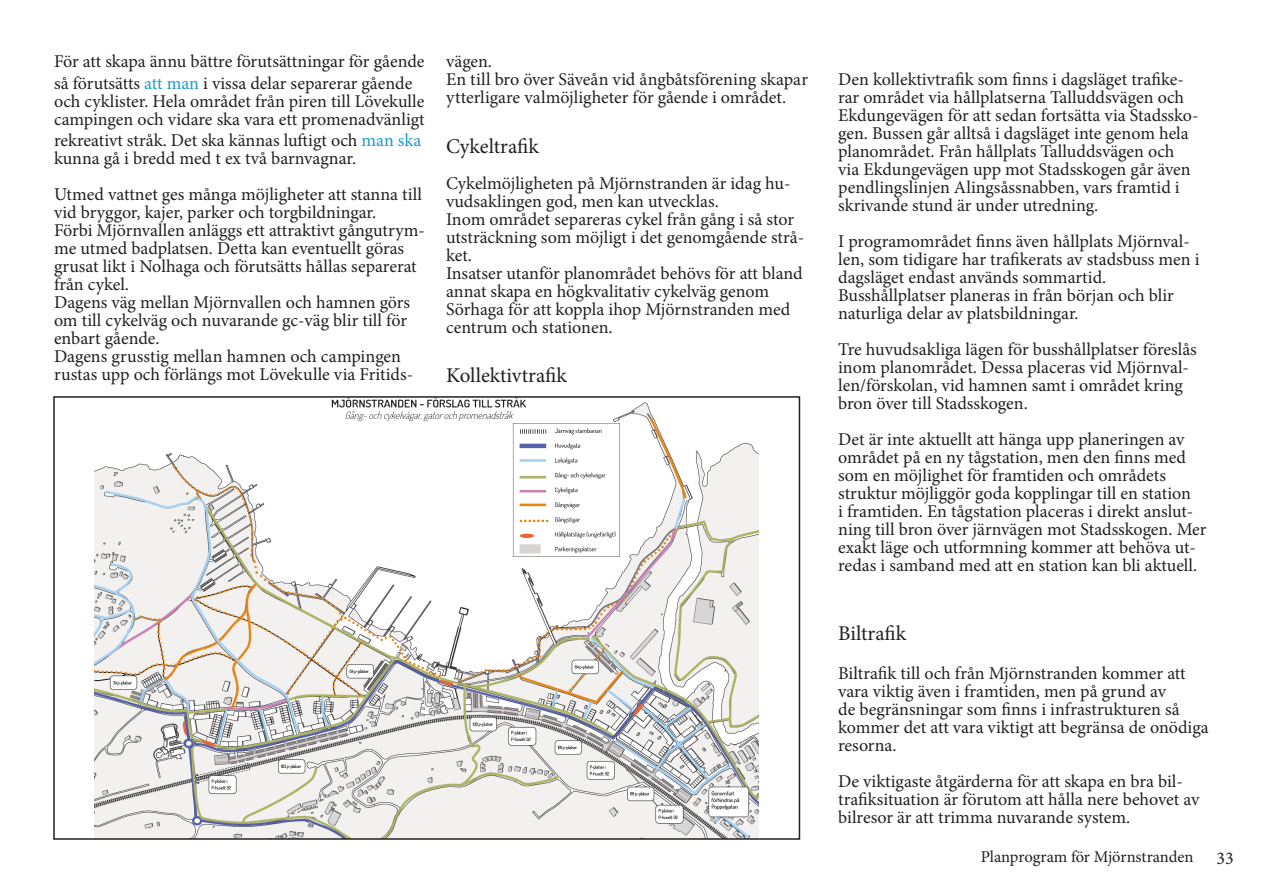
<style>
.page{position:relative;width:1263px;height:893px;background:#fff}
.page>*{position:absolute;margin:0;border:0;box-sizing:border-box;transform-origin:0 0}
.t1{font:21px "Minion Pro";letter-spacing:-.005em;color:#231f20}
.t2{font:18px/18px "Minion Pro";color:#231f20}
.t3{font:16.5px "Minion Pro";letter-spacing:-.005em;color:#231f20}
.s1{color:#1b99cf}
</style>
<div class="page">
<img style="left:95px;top:399px;width:664px;height:438px">
<div style="left:53px;top:396px;width:747px;height:444px;border:2px solid #231f20"></div>
<p class="t2" style="left:54px;top:51px;width:372px;line-height:21.6px">För att skapa ännu bättre förutsättningar för gående så förutsätts <span class="s1">att man</span> i vissa delar separerar gående</p>
<p class="t2" style="left:54px;top:92px;width:372px">och cyklister. Hela området från piren till Lövekulle campingen och vidare ska vara ett promenadvänligt</p>
<p class="t2" style="left:54px;top:132px;width:369px">rekreativt stråk. Det ska kännas luftigt och <span class="s1">man ska </span>kunna gå i bredd med t ex två barnvagnar.</p>
<p class="t2" style="left:54px;top:186px;width:369px">Utmed vattnet ges många möjligheter att stanna till vid bryggor, kajer, parker och torgbildningar.</p>
<p class="t2" style="left:54px;top:222px;width:372px">Förbi Mjörnvallen anläggs ett attraktivt gångutrym&shy;me utmed badplatsen. Detta kan eventuellt göras grusat likt i Nolhaga och förutsätts hållas separerat från cykel.</p>
<p class="t2" style="left:54px;top:294px;width:358px">Dagens väg mellan Mjörnvallen och hamnen görs om till cykelväg och nuvarande gc-väg blir till för enbart gående.</p>
<p class="t2" style="left:54px;top:348px;width:361px">Dagens grusstig mellan hamnen och campingen rustas upp och förlängs mot Lövekulle via Fritids-</p>
<p class="t2" style="left:446px;top:52px;width:47px">vägen.</p>
<p class="t2" style="left:446px;top:70px;width:363px">En till bro över Säveån vid ångbåtsförening skapar ytterligare valmöjligheter för gående i området.</p>
<p class="t1" style="left:446px;top:132px;width:94px">Cykeltrafik</p>
<p class="t2" style="left:446px;top:174px;width:346px">Cykelmöjligheten på Mjörnstranden är idag hu&shy;vudsaklingen god, men kan utvecklas.</p>
<p class="t2" style="left:446px;top:210px;width:360px">Inom området separeras cykel från gång i så stor utsträckning som möjligt i det genomgående strå&shy;ket.</p>
<p class="t2" style="left:446px;top:264px;width:358px">Insatser utanför planområdet behövs för att bland annat skapa en högkvalitativ cykelväg genom Sörhaga för att koppla ihop Mjörnstranden med centrum och stationen.</p>
<p class="t1" style="left:446px;top:361px;width:122px">Kollektivtrafik</p>
<p class="t2" style="left:838px;top:70px;width:362px">Den kollektivtrafik som finns i dagsläget trafike&shy;rar området via hållplatserna Talluddsvägen och Ekdungevägen för att sedan fortsätta via Stadssko&shy;gen. Bussen går alltså i dagsläget inte genom hela planområdet. Från hållplats Talluddsvägen och via Ekdungevägen upp mot Stadsskogen går även pendlingslinjen Alingsåssnabben, vars framtid i skrivande stund är under utredning.</p>
<p class="t2" style="left:838px;top:232px;width:363px">I programområdet finns även hållplats Mjörnval&shy;len, som tidigare har trafikerats av stadsbuss men i dagsläget endast används sommartid.</p>
<p class="t2" style="left:838px;top:286px;width:337px">Busshållplatser planeras in från början och blir naturliga delar av platsbildningar.</p>
<p class="t2" style="left:838px;top:340px;width:360px">Tre huvudsakliga lägen för busshållplatser föreslås inom planområdet. Dessa placeras vid Mjörnval&shy;len/förskolan, vid hamnen samt i området kring bron över till Stadsskogen.</p>
<p class="t2" style="left:838px;top:430px;width:370px">Det är inte aktuellt att hänga upp planeringen av området på en ny tågstation, men den finns med som en möjlighet för framtiden och områdets struktur möjliggör goda kopplingar till en station<br>i framtiden. En tågstation placeras i direkt anslut&shy;ning till bron över järnvägen mot Stadsskogen. Mer exakt läge och utformning kommer att behöva ut&shy;redas i samband med att en station kan bli aktuell.</p>
<p class="t1" style="left:838px;top:619px;width:70px">Biltrafik</p>
<p class="t2" style="left:838px;top:664px;width:372px">Biltrafik till och från Mjörnstranden kommer att vara viktig även i framtiden, men på grund av<br>de begränsningar som finns i infrastrukturen så kommer det att vara viktigt att begränsa de onödiga resorna.</p>
<p class="t2" style="left:838px;top:772px;width:363px">De viktigaste åtgärderna för att skapa en bra bil&shy;trafiksituation är förutom att hålla nere behovet av bilresor är att trimma nuvarande system.</p>
<p class="t3" style="left:981px;top:846px;width:214px">Planprogram för Mjörnstranden</p>
<p class="t2" style="left:1216px;top:849px;width:19px">33</p>
</div>
